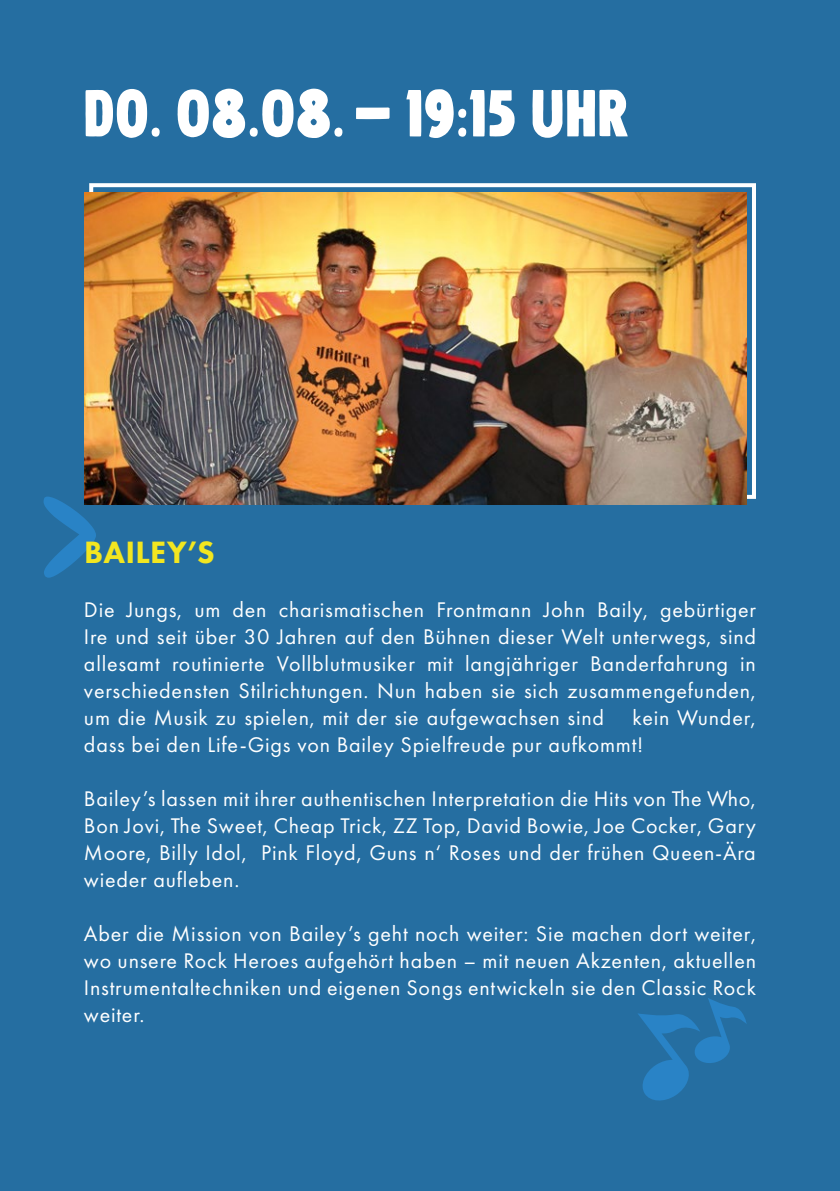
<style>
.page{position:relative;width:840px;height:1191px;background:#fff}
.page>*{position:absolute;margin:0;border:0;box-sizing:border-box;transform-origin:0 0}
.t1{font:62px "Chillow";letter-spacing:.01em;color:#fff}
.t2{font:800 32px "Futura PT";letter-spacing:.01em;color:#f2e620}
.t3{font:22px/27px "Futura PT";letter-spacing:.035em;color:#fff;text-align:justify}
</style>
<div class="page">
<div style="left:0;top:0;width:839px;height:1191px;background:#256ea1"></div>
<svg style="left:44px;top:496px;width:52px;height:81px"></svg>
<div style="left:89px;top:183px;width:666px;height:316px;border:4px solid #fff"></div>
<img style="left:84px;top:192px;width:662px;height:312px">
<svg style="left:638px;top:998px;width:108px;height:103px"></svg>
<h1 class="t1" style="left:84px;top:77px;width:546px">do. 08.08. - 19:15 UHr</h1>
<p class="t2" style="left:84px;top:532px;width:132px">BAILEY’S</p>
<p class="t3" style="left:84px;top:596px;width:673px">Die Jungs, um den charismatischen Frontmann John Baily, gebürtiger Ire und seit über 30 Jahren auf den Bühnen dieser Welt unterwegs, sind allesamt routinierte Vollblutmusiker mit langjähriger Banderfahrung in verschiedensten Stilrichtungen. Nun haben sie sich zusammengefunden, um die Musik zu spielen, mit der sie aufgewachsen sind</p>
<p class="t3" style="left:84px;top:704px;width:673px;text-indent:548px">kein Wunder, dass bei den Life-Gigs von Bailey Spielfreude pur aufkommt!</p>
<p class="t3" style="left:84px;top:785px;width:673px">Bailey’s lassen mit ihrer authentischen Interpretation die Hits von The Who, Bon Jovi, The Sweet, Cheap Trick, ZZ Top, David Bowie, Joe Cocker, Gary Moore, Billy Idol, Pink Floyd, Guns n‘ Roses und der frühen Queen-Ära wieder aufleben.</p>
<p class="t3" style="left:84px;top:920px;width:673px">Aber die Mission von Bailey’s geht noch weiter: Sie machen dort weiter, wo unsere Rock Heroes aufgeh ört haben – mit neuen Akzenten, aktuellen Instrumentaltechniken und eigenen Songs entwickeln sie den Classic Rock weiter.</p>
</div>
